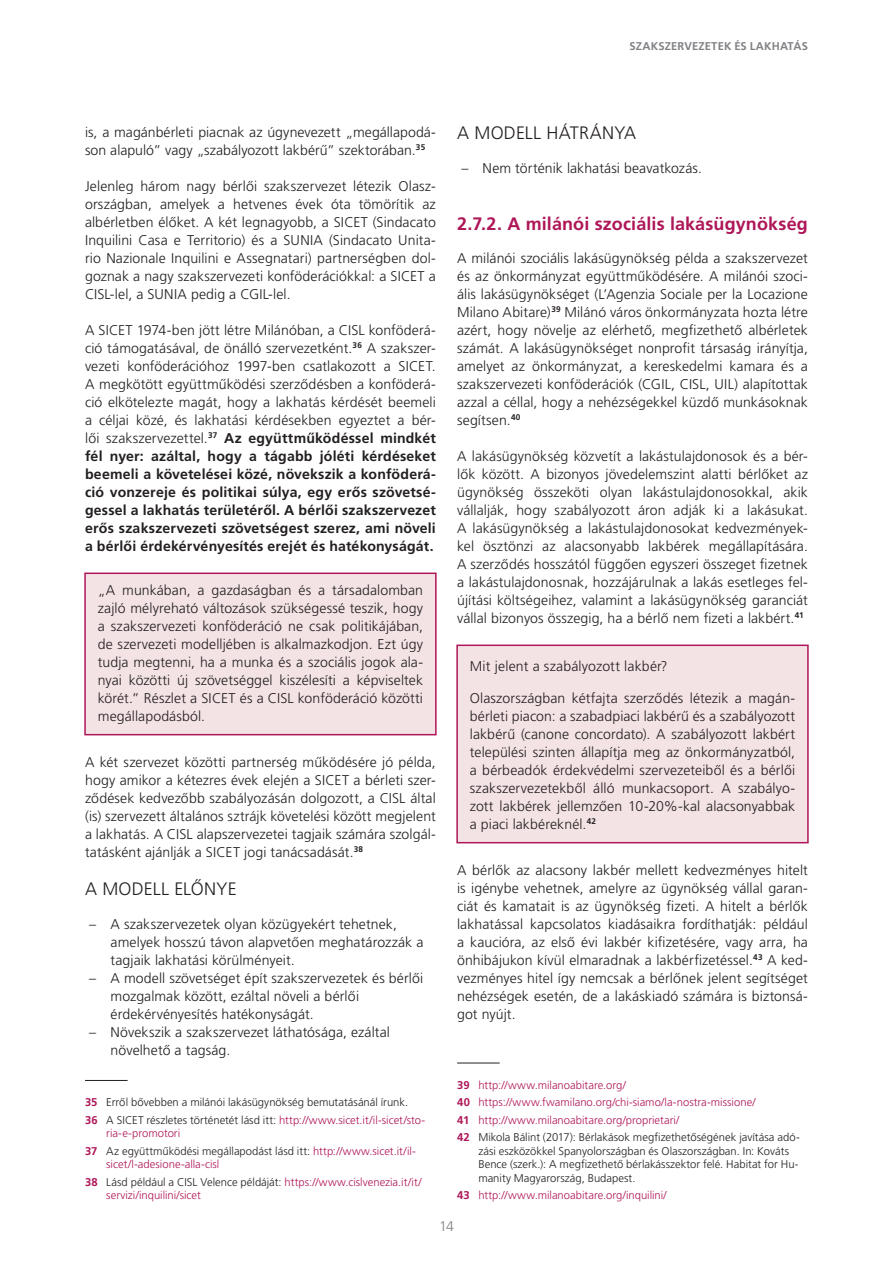
<style>
.page{position:relative;width:893px;height:1263px;background:#fff}
.page>*{position:absolute;margin:0;border:0;box-sizing:border-box;transform-origin:0 0}
.H7__12__Themenfarb{font:700 18px "Frutiger LT Pro";letter-spacing:.005em;color:#ae1658}
.H8__12__black__45{font:300 18px "Frutiger LT Pro";letter-spacing:.015em;color:#231f20}
.FT_Blocksatz{font:300 14.1px/18px "Frutiger LT Pro";letter-spacing:.005em;color:#231f20;text-align:justify}
.KERETES{font:300 14.1px/18px "Frutiger LT Pro";letter-spacing:.005em;color:#231f20;text-align:justify}
.FT_Blocksatz__sor_né{font:300 14.1px/18px "Frutiger LT Pro";letter-spacing:.005em;color:#231f20;text-align:justify}
.t1{font:300 14.1px "Frutiger LT Pro";color:#808285}
.Fußnoten-__Marginalt{font:300 11.25px/13.5px "Frutiger LT Pro";color:#ae1658}
.Fußnoten-__Marginalt-2{font:300 11.25px/13.5px "Frutiger LT Pro";color:#231f20}
.t2{font:700 11.25px "Frutiger LT Pro";letter-spacing:.01em;color:#808285}
.s1{font-weight:700}
.s2{font-weight:700;color:#ae1658}
.s3{color:#231f20}
</style>
<div class="page">
<div style="left:456px;top:644px;width:353px;height:199px;background:#f4e3e5;border:2px solid #ae1658"></div>
<hr style="left:457px;top:1063px;width:43px;height:1px;background:#231f20">
<div style="left:84px;top:572px;width:353px;height:163px;background:#f4e3e5;border:2px solid #ae1658"></div>
<hr style="left:85px;top:1080px;width:43px;height:1px;background:#231f20">
<p class="t2" style="left:629px;top:40px;width:180px">SZAKSZERVEZETEK ÉS LAKHATÁS</p>
<p class="FT_Blocksatz" style="left:85px;top:123px;width:352px">is, a magánbérleti piacnak az úgynevezett „megállapodá&shy;son alapuló” vagy „szabályozott lakbérű” szektorában.<sup>35</sup></p>
<p class="FT_Blocksatz" style="left:85px;top:177px;width:352px">Jelenleg három nagy bérlői szakszervezet létezik Olasz&shy;országban, amelyek a hetvenes évek óta tömörítik az albérletben élőket. A két legnagyobb, a SICET (Sindacato Inquilini Casa e Territorio) és a SUNIA (Sindacato Unita&shy;rio Nazionale Inquilini e Assegnatari) partnerségben dol&shy;goznak a nagy szakszervezeti konföderációkkal: a SICET a CISL-lel, a SUNIA pedig a CGIL-lel.</p>
<p class="FT_Blocksatz" style="left:85px;top:321px;width:352px">A SICET 1974-ben jött létre Milánóban, a CISL konföderá&shy;ció támogatásával, de önálló szervezetként.<sup>36</sup> A szakszer&shy;vezeti konföderációhoz 1997-ben csatlakozott a SICET.<br>A megkötött együttműködési szerződésben a konföderá&shy;ció elkötelezte magát, hogy a lakhatás kérdését beemeli a céljai közé, és lakhatási kérdésekben egyeztet a bér&shy;lői szakszervezettel.<sup>37</sup> <span class="s1">Az együttműködéssel mindkét fél nyer: azáltal, hogy a tágabb jóléti kérdéseket beemeli a követelései közé, növekszik a konföderá&shy;ció vonzereje és politikai súlya, egy erős szövetsé&shy;gessel a lakhatás területéről. A bérlői szakszervezet erős szakszervezeti szövetségest szerez, ami növeli a bérlői érdekérvényesítés erejét és hatékonyságát.</span></p>
<p class="KERETES" style="left:98px;top:581px;width:327px">„A munkában, a gazdaságban és a társadalomban zajló mélyreható változások szükségessé teszik, hogy a szakszervezeti konföderáció ne csak politikájában, de szervezeti modelljében is alkalmazkodjon. Ezt úgy tudja megtenni, ha a munka és a szociális jogok ala&shy;nyai közötti új szövetséggel kiszélesíti a képviseltek körét.” Részlet a SICET és a CISL konföderáció közötti megállapodásból.</p>
<p class="FT_Blocksatz__sor_né" style="left:85px;top:753px;width:352px">A két szervezet közötti partnerség működésére jó példa, hogy amikor a kétezres évek elején a SICET a bérleti szer&shy;ződések kedvezőbb szabályozásán dolgozott, a CISL által (is) szervezett általános sztrájk követelési között megjelent a lakhatás. A CISL alapszervezetei tagjaik számára szolgál&shy;tatásként ajánlják a SICET jogi tanácsadását.<sup>38</sup></p>
<p class="H8__12__black__45" style="left:85px;top:878px;width:153px">A MODELL ELŐNYE</p>
<p class="FT_Blocksatz" style="left:111px;top:915px;width:314px;text-align:left;text-indent:-21px">– A szakszervezetek olyan közügyekért tehetnek, amelyek hosszú távon alapvetően meghatározzák a tagjaik lakhatási körülményeit.</p>
<p class="FT_Blocksatz" style="left:111px;top:969px;width:314px;text-align:left;text-indent:-21px">– A modell szövetséget épít szakszervezetek és bérlői mozgalmak között, ezáltal növeli a bérlői érdekérvényesítés hatékonyságát.</p>
<p class="FT_Blocksatz" style="left:111px;top:1023px;width:281px;text-indent:-21px">– Növekszik a szakszervezet láthatósága, ezáltal növelhető a tagság.</p>
<p class="Fußnoten-__Marginalt-2" style="left:85px;top:1096px;width:325px"><span class="s2">35</span> Erről bővebben a milánói lakásügynökség bemutatásánál írunk.</p>
<p class="Fußnoten-__Marginalt" style="left:106px;top:1113px;width:320px;text-indent:-21px"><span class="s1">36</span> <span class="s3">A SICET részletes történetét lásd itt:</span> http://www.sicet.it/il-sicet/sto&shy;ria-e-promotori</p>
<p class="Fußnoten-__Marginalt" style="left:106px;top:1144px;width:311px;text-indent:-21px"><span class="s1">37</span> <span class="s3">Az együttműködési megállapodást lásd itt:</span> http://www.sicet.it/il&shy;sicet/l-adesione-alla-cisl</p>
<p class="Fußnoten-__Marginalt" style="left:106px;top:1175px;width:317px;text-indent:-21px"><span class="s1">38</span> <span class="s3">Lásd például a CISL Velence példáját:</span> https://www.cislvenezia.it/it/ servizi/inquilini/sicet</p>
<p class="H8__12__black__45" style="left:457px;top:122px;width:180px">A MODELL HÁTRÁNYA</p>
<p class="FT_Blocksatz" style="left:461px;top:159px;width:242px">– Nem történik lakhatási beavatkozás.</p>
<p class="H7__12__Themenfarb" style="left:457px;top:213px;width:352px">2.7.2. A milánói szociális lakásügynökség</p>
<p class="FT_Blocksatz" style="left:457px;top:249px;width:352px">A milánói szociális lakásügynökség példa a szakszervezet és az önkormányzat együttműködésére. A milánói szoci&shy;ális lakásügynökséget (L’Agenzia Sociale per la Locazione Milano Abitare)<sup>39</sup> Milánó város önkormányzata hozta létre azért, hogy növelje az elérhető, megfizethető albérletek számát. A lakásügynökséget nonprofit társaság irányítja, amelyet az önkormányzat, a kereskedelmi kamara és a szakszervezeti konföderációk (CGIL, CISL, UIL) alapítottak azzal a céllal, hogy a nehézségekkel küzdő munkásoknak segítsen.<sup>40</sup></p>
<p class="FT_Blocksatz" style="left:457px;top:447px;width:352px">A lakásügynökség közvetít a lakástulajdonosok és a bér&shy;lők között. A bizonyos jövedelemszint alatti bérlőket az ügynökség összeköti olyan lakástulajdonosokkal, akik vállalják, hogy szabályozott áron adják ki a lakásukat.<br>A lakásügynökség a lakástulajdonosokat kedvezmények&shy;kel ösztönzi az alacsonyabb lakbérek megállapítására.<br>A szerződés hosszától függően egyszeri összeget fizetnek a lakástulajdonosnak, hozzájárulnak a lakás esetleges fel&shy;újítási költségeihez, valamint a lakásügynökség garanciát vállal bizonyos összegig, ha a bérlő nem fizeti a lakbért.<sup>41</sup></p>
<p class="KERETES" style="left:470px;top:657px;width:199px">Mit jelent a szabályozott lakbér?</p>
<p class="KERETES" style="left:470px;top:689px;width:327px">Olaszországban kétfajta szerződés létezik a magán&shy;bérleti piacon: a szabadpiaci lakbérű és a szabályozott lakbérű (canone concordato). A szabályozott lakbért települési szinten állapítja meg az önkormányzatból, a bérbeadók érdekvédelmi szervezeteiből és a bérlői szakszervezetekből álló munkacsoport. A szabályo&shy;zott lakbérek jellemzően 10-20%-kal alacsonyabbak a piaci lakbéreknél.<sup>42</sup></p>
<p class="FT_Blocksatz__sor_né" style="left:457px;top:861px;width:352px">A bérlők az alacsony lakbér mellett kedvezményes hitelt is igénybe vehetnek, amelyre az ügynökség vállal garan&shy;ciát és kamatait is az ügynökség fizeti. A hitelt a bérlők lakhatással kapcsolatos kiadásaikra fordíthatják: például a kaucióra, az első évi lakbér kifizetésére, vagy arra, ha önhibájukon kívül elmaradnak a lakbérfizetéssel.<sup>43</sup> A ked&shy;vezményes hitel így nemcsak a bérlőnek jelent segítséget nehézségek esetén, de a lakáskiadó számára is biztonsá&shy;got nyújt.</p>
<p class="Fußnoten-__Marginalt" style="left:457px;top:1078px;width:170px"><span class="s1">39</span> http://www.milanoabitare.org/</p>
<p class="Fußnoten-__Marginalt" style="left:457px;top:1096px;width:300px"><span class="s1">40</span> https://www.fwamilano.org/chi-siamo/la-nostra-missione/</p>
<p class="Fußnoten-__Marginalt" style="left:457px;top:1113px;width:224px"><span class="s1">41</span> http://www.milanoabitare.org/proprietari/</p>
<p class="Fußnoten-__Marginalt-2" style="left:478px;top:1131px;width:323px;text-indent:-21px"><span class="s2">42</span> Mikola Bálint (2017): Bérlakások megfizethetőségének javítása adó&shy;zási eszközökkel Spanyolországban és Olaszországban. In: Kováts Bence (szerk.): A megfizethető bérlakásszektor felé. Habitat for Hu&shy;manity Magyarország, Budapest.</p>
<p class="Fußnoten-__Marginalt" style="left:457px;top:1188px;width:211px"><span class="s1">43</span> http://www.milanoabitare.org/inquilini/</p>
<p class="t1" style="left:439px;top:1218px;width:16px">14</p>
</div>
